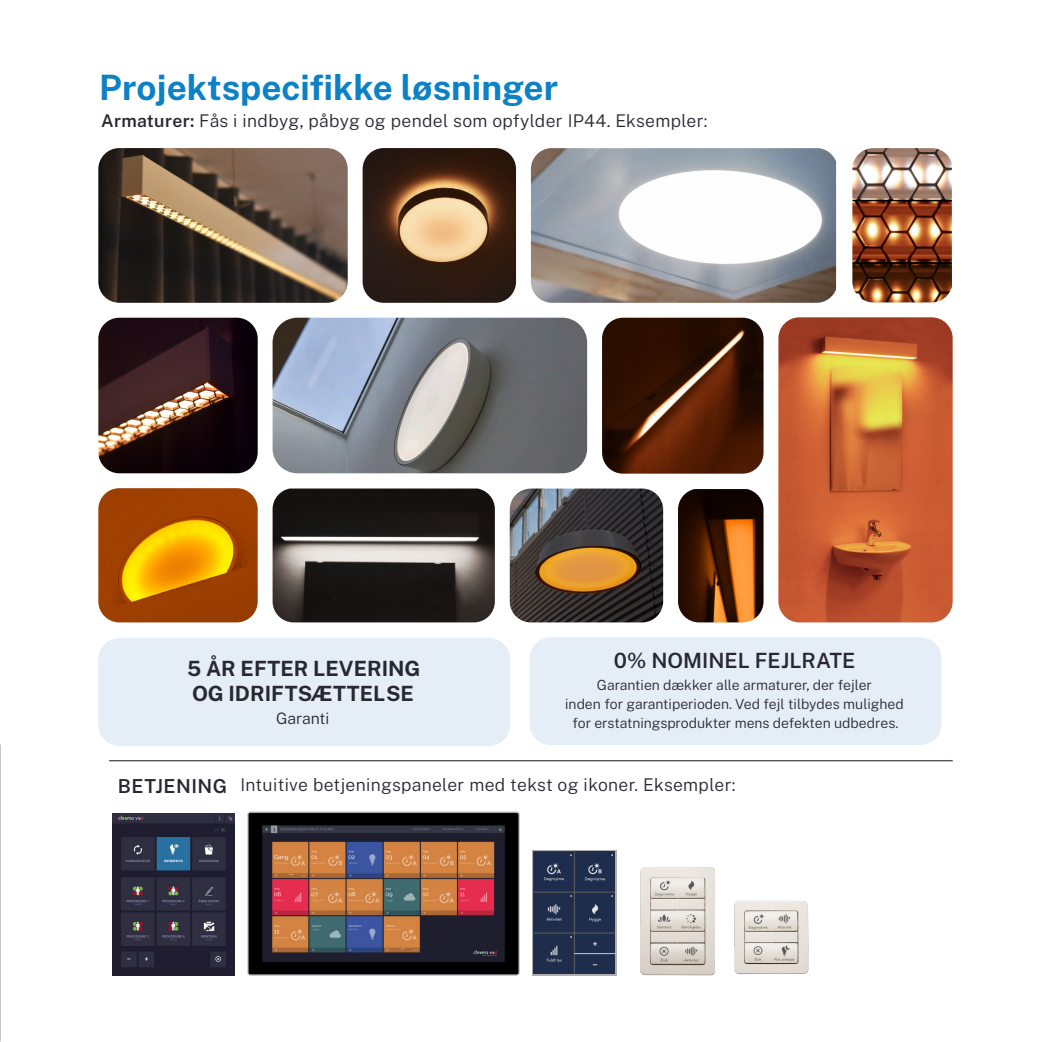
<style>
.page{position:relative;width:1042px;height:1042px;background:#fff}
.page>*{position:absolute;margin:0;border:0;box-sizing:border-box;transform-origin:0 0}
.t1{font:700 35px "Public Sans";color:#0c81c5}
.t2{font:700 21px/24.5px "Public Sans";color:#282832}
.t3{font:600 21px "Public Sans";color:#282832}
.t4{font:600 19.25px "Public Sans";letter-spacing:.02em;color:#282832}
.t5{font:300 17.5px "Public Sans";letter-spacing:.02em;color:#282832}
.t6{font:300 15.75px "Public Sans";color:#282832}
.t7{font:300 14px/19.2px "Public Sans";color:#282832;text-align:center}
.s1{font-weight:600}
</style>
<div class="page">
<div style="left:98px;top:638px;width:412px;height:108px;background:#e5edf7;border-radius:21px"></div>
<div style="left:530px;top:637px;width:411px;height:108px;background:#e5edf7;border-radius:21px"></div>
<div style="left:532px;top:850px;width:84px;height:125px;background:#afafaf"></div>
<img style="left:533px;top:851px;width:82px;height:123px">
<img style="left:247px;top:811px;width:273px;height:164px">
<img style="left:113px;top:813px;width:121px;height:162px">
<img style="left:734px;top:900px;width:74px;height:74px">
<img style="left:640px;top:867px;width:74px;height:108px">
<hr style="left:109px;top:760px;width:843px;height:1px;background:#0a1826">
<img style="left:273px;top:318px;width:314px;height:155px">
<img style="left:98px;top:318px;width:160px;height:155px">
<img style="left:98px;top:148px;width:250px;height:155px">
<img style="left:852px;top:148px;width:100px;height:154px">
<img style="left:363px;top:148px;width:153px;height:155px">
<img style="left:531px;top:148px;width:305px;height:155px">
<img style="left:778px;top:317px;width:174px;height:305px">
<img style="left:678px;top:489px;width:85px;height:133px">
<img style="left:510px;top:488px;width:153px;height:134px">
<img style="left:273px;top:488px;width:222px;height:134px">
<img style="left:98px;top:488px;width:160px;height:134px">
<img style="left:602px;top:318px;width:161px;height:156px">
<p class="t1" style="left:99px;top:64px;width:460px">Projektspecifikke løsninger</p>
<p class="t5" style="left:101px;top:109px;width:608px"><span class="s1">Armaturer:</span> Fås i indbyg, påbyg og pendel som opfylder IP44. Eksempler:</p>
<p class="t2" style="left:187px;top:655px;width:235px">5 ÅR EFTER LEVERING<br>OG IDRIFTSÆTTELSE</p>
<p class="t6" style="left:276px;top:707px;width:54px">Garanti</p>
<p class="t3" style="left:614px;top:647px;width:243px">0% NOMINEL FEJLRATE</p>
<p class="t7" style="left:565px;top:674px;width:340px">Garantien dækker alle armaturer, der fejler<br>inden for garantiperioden. Ved fejl tilbydes mulighed for erstatningsprodukter mens defekten udbedres.</p>
<p class="t4" style="left:118px;top:773px;width:111px">BETJENING</p>
<p class="t5" style="left:240px;top:773px;width:496px">Intuitive betjeningspaneler med tekst og ikoner. Eksempler:</p>
</div>
